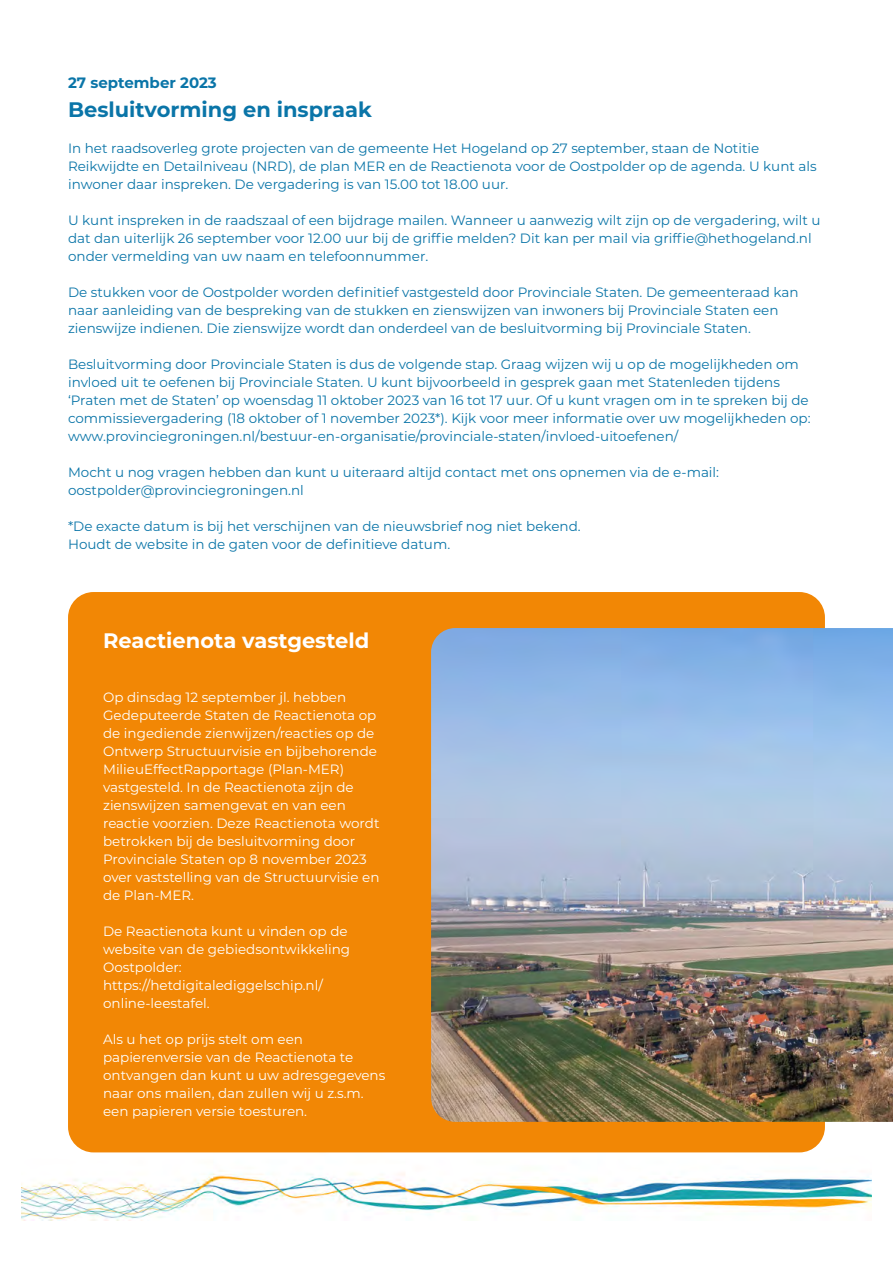
<style>
.page{position:relative;width:893px;height:1263px;background:#fff}
.page>*{position:absolute;margin:0;border:0;box-sizing:border-box;transform-origin:0 0}
.t1{font:700 21px "Montserrat";color:#0a75a8}
.t2{font:700 21px "Montserrat";color:#fff}
.t3{font:700 15px "Montserrat";color:#0a75a8}
.t4{font:13.5px/18px "Montserrat";color:#0a75a8}
.t5{font:13.5px/18px "Montserrat";color:#fff}
</style>
<div class="page">
<img style="left:21px;top:1152px;width:851px;height:68px">
<div style="left:68px;top:592px;width:757px;height:560px;background:#f28705;border-radius:26px"></div>
<img style="left:431px;top:628px;width:462px;height:494px">
<p class="t3" style="left:68px;top:72px;width:150px">27 september 2023</p>
<h1 class="t1" style="left:68px;top:94px;width:305px">Besluitvorming en inspraak</h1>
<p class="t4" style="left:68px;top:139px;width:750px">In het raadsoverleg grote projecten van de gemeente Het Hogeland op 27 september, staan de Notitie<br>Reikwijdte en Detailniveau (NRD), de plan MER en de Reactienota voor de Oostpolder op de agenda. U kunt als inwoner daar inspreken. De vergadering is van 15.00 tot 18.00 uur.</p>
<p class="t4" style="left:68px;top:211px;width:754px">U kunt inspreken in de raadszaal of een bijdrage mailen. Wanneer u aanwezig wilt zijn op de vergadering, wilt u dat dan uiterlijk 26 september voor 12.00 uur bij de griffie melden? Dit kan per mail via griffie@hethogeland.nl onder vermelding van uw naam en telefoonnummer.</p>
<p class="t4" style="left:68px;top:283px;width:732px">De stukken voor de Oostpolder worden definitief vastgesteld door Provinciale Staten. De gemeenteraad kan naar aanleiding van de bespreking van de stukken en zienswijzen van inwoners bij Provinciale Staten een zienswijze indienen. Die zienswijze wordt dan onderdeel van de besluitvorming bij Provinciale Staten.</p>
<p class="t4" style="left:68px;top:355px;width:744px">Besluitvorming door Provinciale Staten is dus de volgende stap. Graag wijzen wij u op de mogelijkheden om invloed uit te oefenen bij Provinciale Staten. U kunt bijvoorbeeld in gesprek gaan met Statenleden tijdens ‘Praten met de Staten’ op woensdag 11 oktober 2023 van 16 tot 17 uur. Of u kunt vragen om in te spreken bij de commissievergadering (18 oktober of 1 november 2023*). Kijk voor meer informatie over uw mogelijkheden op: www.provinciegroningen.nl/bestuur-en-organisatie/provinciale-staten/invloed-uitoefenen/</p>
<p class="t4" style="left:68px;top:463px;width:653px">Mocht u nog vragen hebben dan kunt u uiteraard altijd contact met ons opnemen via de e-mail: oostpolder@provinciegroningen.nl</p>
<p class="t4" style="left:68px;top:517px;width:514px">*De exacte datum is bij het verschijnen van de nieuwsbrief nog niet bekend.<br>Houdt de website in de gaten voor de definitieve datum.</p>
<h1 class="t2" style="left:103px;top:626px;width:268px">Reactienota vastgesteld</h1>
<p class="t5" style="left:103px;top:688px;width:278px">Op dinsdag 12 september jl. hebben Gedeputeerde Staten de Reactienota op de ingediende zienwijzen/reacties op de Ontwerp Structuurvisie en bijbehorende MilieuEffectRapportage (Plan-MER) vastgesteld. In de Reactienota zijn de zienswijzen samengevat en van een reactie voorzien. Deze Reactienota wordt betrokken bij de besluitvorming door Provinciale Staten op 8 november 2023 over vaststelling van de Structuurvisie en de Plan-MER.</p>
<p class="t5" style="left:103px;top:922px;width:249px">De Reactienota kunt u vinden op de website van de gebiedsontwikkeling<br>Oostpolder: https://hetdigitalediggelschip.nl/ online-leestafel.</p>
<p class="t5" style="left:103px;top:1030px;width:284px">Als u het op prijs stelt om een papierenversie van de Reactienota te ontvangen dan kunt u uw adresgegevens naar ons mailen, dan zullen wij u z.s.m. een papieren versie toesturen.</p>
</div>
